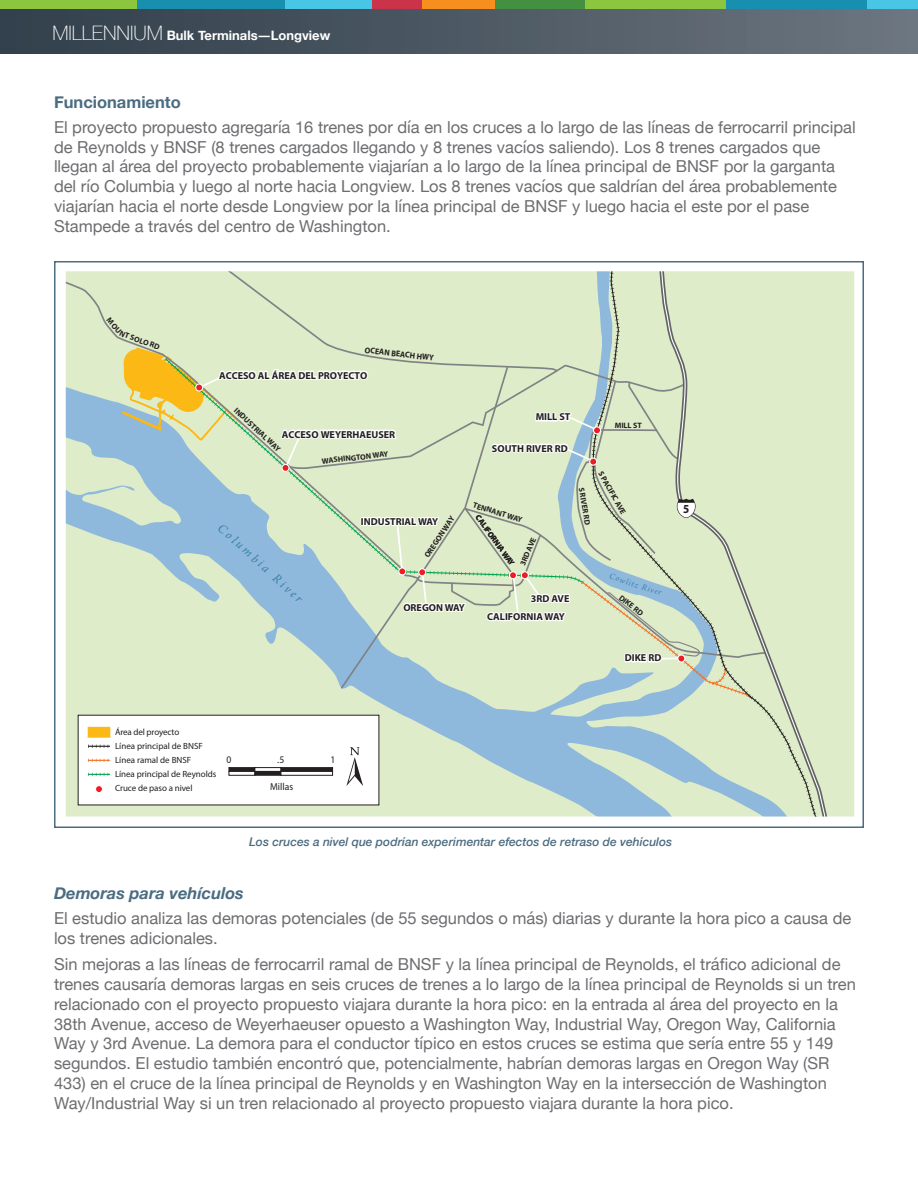
<style>
.page{position:relative;width:918px;height:1188px;background:#fff}
.page>*{position:absolute;margin:0;border:0;box-sizing:border-box;transform-origin:0 0}
.t1{font:100 19.95px "Helvetica Neue";color:#fff}
.body_text{font:16.5px/19.8px "Helvetica Neue";color:#6c6d70}
.subheading{font:italic 700 16.5px "Helvetica Neue";color:#4b6c81}
.subheading-2{font:700 16.5px "Helvetica Neue";color:#4b6c81}
.t2{font:italic 13.5px "Arno Pro";color:#3e82ac}
.t3{font:700 13.05px "Helvetica Neue";color:#fff}
.t4{font:700 12.3px "Myriad Pro";color:#231f20;scale:.9 1}
.t5{font:italic 500 12px "Helvetica Neue";color:#4b6c81}
.t6{font:700 10.05px "Myriad Pro";color:#231f20}
.t7{font:10.05px "Myriad Pro";letter-spacing:.005em;color:#231f20;scale:.95 1}
.t8{font:9px/14.1px "Myriad Pro";letter-spacing:-.005em;color:#231f20}
.t9{font:italic 9px "Arno Pro";color:#3e82ac}
.t10{font:700 8.4px "Myriad Pro";color:#231f20;scale:.94 1}
.t11{font:700 7.8px "Myriad Pro";color:#231f20}
</style>
<div class="page">
<div style="left:0;top:0;width:918px;height:54px;background:linear-gradient(to right,#303e4a,#6b757f)"></div>
<div style="left:867px;top:0;width:51px;height:9px;background:#49c6e5"></div>
<div style="left:726px;top:0;width:141px;height:9px;background:#198fb0"></div>
<div style="left:584px;top:0;width:142px;height:9px;background:#8bc63e"></div>
<div style="left:495px;top:0;width:89px;height:9px;background:#449041"></div>
<div style="left:422px;top:0;width:73px;height:9px;background:#f68f1e"></div>
<div style="left:372px;top:0;width:50px;height:9px;background:#cb334b"></div>
<div style="left:285px;top:0;width:87px;height:9px;background:#49c6e5"></div>
<div style="left:136px;top:0;width:149px;height:9px;background:#198fb0"></div>
<div style="left:0;top:0;width:136px;height:9px;background:#8bc63e"></div>
<svg style="left:65px;top:271px;width:790px;height:546px;background:#cee1cb"></svg>
<div style="left:78px;top:715px;width:301px;height:90px;background:#fff"></div>
<div style="left:88px;top:727px;width:22px;height:10px;background:#fcb814"></div>
<div style="left:88px;top:727px;width:22px;height:11px;border:1px solid #fcb814"></div>
<svg style="left:88px;top:745px;width:22px;height:3px"></svg>
<svg style="left:88px;top:759px;width:22px;height:3px"></svg>
<svg style="left:88px;top:773px;width:22px;height:3px"></svg>
<div style="left:95px;top:786px;width:8px;height:7px;background:#ee1d23;border-radius:50%"></div>
<div style="left:95px;top:785px;width:8px;height:8px;border:1px solid #fff;border-radius:50%"></div>
<svg style="left:346px;top:747px;width:17px;height:39px"></svg>
<hr style="left:281px;top:768px;width:52px;height:3px;background:#231f20">
<div style="left:280px;top:767px;width:53px;height:5px;border:1px solid #231f20"></div>
<hr style="left:229px;top:768px;width:26px;height:3px;background:#231f20">
<div style="left:229px;top:767px;width:26px;height:5px;border:1px solid #231f20"></div>
<div style="left:255px;top:767px;width:26px;height:5px;border:1px solid #231f20"></div>
<div style="left:280px;top:771px;width:53px;height:5px;border:1px solid #231f20"></div>
<div style="left:229px;top:771px;width:26px;height:5px;border:1px solid #231f20"></div>
<hr style="left:255px;top:771px;width:26px;height:4px;background:#231f20">
<div style="left:255px;top:771px;width:26px;height:5px;border:1px solid #231f20"></div>
<svg style="left:107px;top:271px;width:648px;height:431px;background:#d1e1c7"></svg>
<p class="t1" style="left:52px;top:18px;width:112px">MILLENNIUM</p>
<p class="t3" style="left:167px;top:25px;width:165px">Bulk Terminals―Longview</p>
<p class="subheading-2" style="left:54px;top:89px;width:128px">Funcionamiento</p>
<p class="body_text" style="left:54px;top:118px;width:803px">El proyecto propuesto agregaría 16 trenes por día en los cruces a lo largo de las líneas de ferrocarril principal de Reynolds y BNSF (8 trenes cargados llegando y 8 trenes vacíos saliendo). Los 8 trenes cargados que llegan al área del proyecto probablemente viajarían a lo largo de la línea principal de BNSF por la garganta del río Columbia y luego al norte hacia Longview. Los 8 trenes vacíos que saldrían del área probablemente viajarían hacia el norte desde Longview por la línea principal de BNSF y luego hacia el este por el pase Stampede a través del centro de Washington.</p>
<p class="t11" style="left:126px;top:331px;width:38px;rotate:20deg">T SOLO RD</p>
<p class="t10" style="left:365px;top:345px;width:75px;rotate:7deg">OCEAN BEACH HWY</p>
<p class="t6" style="left:219px;top:370px;width:150px">ACCESO AL ÁREA DEL PROYECTO</p>
<p class="t11" style="left:238px;top:406px;width:62px;rotate:43deg">INDUSTRIAL WAY</p>
<p class="t6" style="left:282px;top:429px;width:115px">ACCESO WEYERHAEUSER</p>
<p class="t11" style="left:322px;top:457px;width:68px;rotate:-6deg">WASHINGTON WAY</p>
<p class="t6" style="left:536px;top:411px;width:36px">MILL ST</p>
<p class="t6" style="left:492px;top:442px;width:77px">SOUTH RIVER RD</p>
<p class="t2" style="left:224px;top:520px;width:112px;rotate:42deg">Columbia River</p>
<p class="t11" style="left:423px;top:554px;width:49px;rotate:-56deg">OREGON WAY</p>
<p class="t6" style="left:361px;top:516px;width:79px">INDUSTRIAL WAY</p>
<p class="t11" style="left:475px;top:501px;width:53px;rotate:17deg">TENNANT WAY</p>
<p class="t11" style="left:481px;top:513px;width:62px;rotate:54deg">CALIFORNIA WAY</p>
<p class="t11" style="left:518px;top:564px;width:31px;rotate:-67deg">3RD AVE</p>
<p class="t6" style="left:403px;top:602px;width:63px">OREGON WAY</p>
<p class="t6" style="left:531px;top:593px;width:40px">3RD AVE</p>
<p class="t6" style="left:487px;top:611px;width:79px">CALIFORNIA WAY</p>
<p class="t11" style="left:615px;top:421px;width:29px;rotate:1deg">MILL ST</p>
<p class="t11" style="left:604px;top:469px;width:50px;rotate:61deg">S PACIFIC AVE</p>
<p class="t11" style="left:586px;top:486px;width:40px;rotate:81deg">S RIVER RD</p>
<p class="t9" style="left:611px;top:571px;width:56px;rotate:18deg">Cowlitz River</p>
<p class="t11" style="left:623px;top:593px;width:30px;rotate:38deg">DIKE RD</p>
<p class="t6" style="left:625px;top:652px;width:38px">DIKE RD</p>
<p class="t4" style="left:683px;top:502px;width:8px">5</p>
<p class="t8" style="left:115px;top:725px;width:103px">Área del proyecto<br>Línea principal de BNSF<br>Línea ramal de BNSF<br>Línea principal de Reynolds<br>Cruce de paso a nivel</p>
<p class="t7" style="left:226px;top:754px;width:7px">0</p>
<p class="t7" style="left:277px;top:754px;width:9px">.5</p>
<p class="t7" style="left:330px;top:754px;width:7px">1</p>
<p class="t7" style="left:270px;top:780px;width:26px">Millas</p>
<p class="t5" style="left:249px;top:832px;width:425px">Los cruces a nivel que podrían experimentar efectos de retraso de vehículos</p>
<p class="subheading" style="left:54px;top:880px;width:191px">Demoras para vehículos</p>
<p class="body_text" style="left:54px;top:909px;width:799px">El estudio analiza las demoras potenciales (de 55 segundos o más) diarias y durante la hora pico a causa de los trenes adicionales.</p>
<p class="body_text" style="left:54px;top:955px;width:803px">Sin mejoras a las líneas de ferrocarril ramal de BNSF y la línea principal de Reynolds, el tráfico adicional de trenes causaría demoras largas en seis cruces de trenes a lo largo de la línea principal de Reynolds si un tren relacionado con el proyecto propuesto viajara durante la hora pico: en la entrada al área del proyecto en la 38th Avenue, acceso de Weyerhaeuser opuesto a Washington Way, Industrial Way, Oregon Way, California Way y 3rd Avenue. La demora para el conductor típico en estos cruces se estima que sería entre 55 y 149 segundos. El estudio también encontró que, potencialmente, habrían demoras largas en Oregon Way (SR 433) en el cruce de la línea principal de Reynolds y en Washington Way en la intersección de Washington Way/Industrial Way si un tren relacionado al proyecto propuesto viajara durante la hora pico.</p>
</div>
